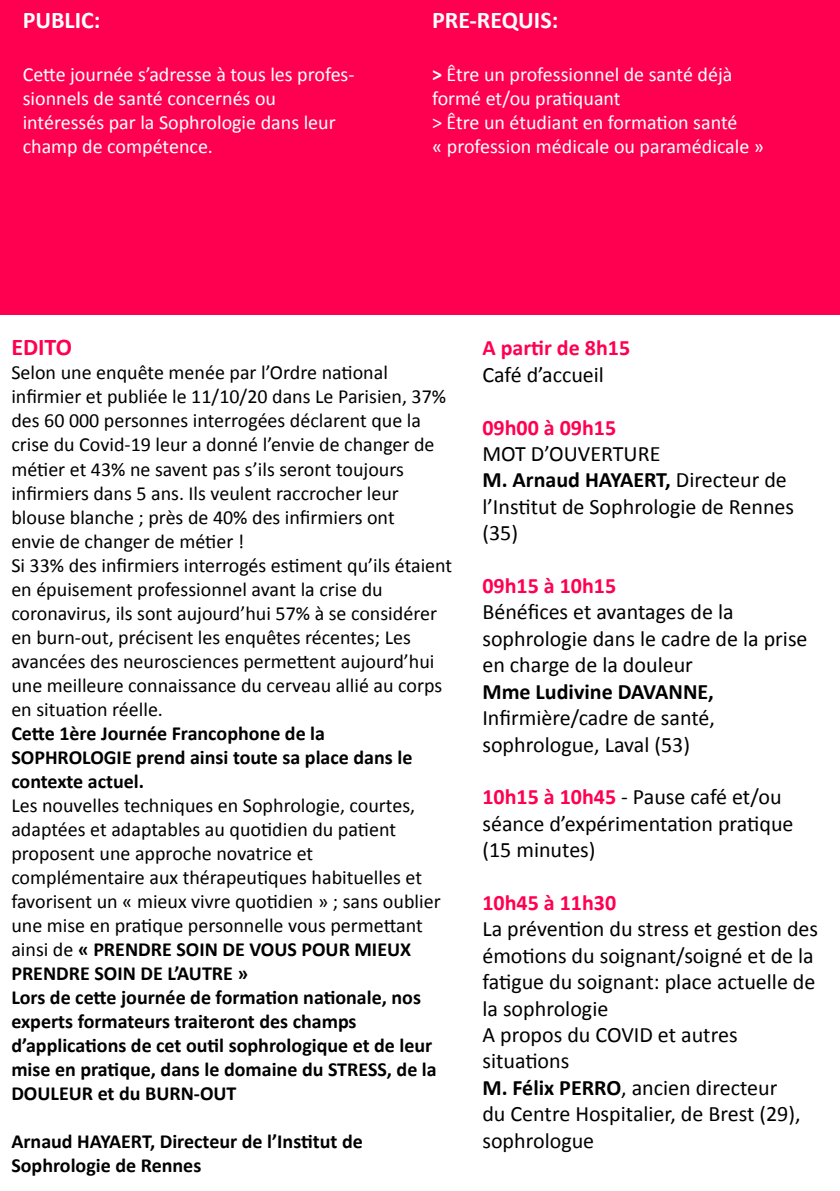
<style>
.page{position:relative;width:840px;height:1191px;background:#fff}
.page>*{position:absolute;margin:0;border:0;box-sizing:border-box;transform-origin:0 0}
.t1{font:700 24px "Calibri";color:#fff}
.t2{font:700 24px "Calibri";color:#ff0050}
.t3{font:22px/26.4px "Calibri";color:#000}
.t4{font:700 22px "Calibri";color:#ff0050}
.t5{font:700 22px "Calibri";color:#000}
.t6{font:20px/24px "Calibri";color:#000}
.t7{font:20px/24px "Calibri";color:#fff}
.t8{font:700 20px/24px "Calibri";color:#000}
.s1{font-weight:700}
.s2{font-weight:700;color:#ff0050}
</style>
<div class="page">
<div style="left:0;top:0;width:839px;height:315px;background:#ff0050"></div>
<p class="t1" style="left:23px;top:5px;width:79px">PUBLIC:</p>
<p class="t7" style="left:23px;top:62px;width:333px">Cette journée s’adresse à tous les profes&shy;sionnels de santé concernés ou intéressés par la Sophrologie dans leur champ de compétence.</p>
<p class="t1" style="left:432px;top:5px;width:128px">PRE-REQUIS:</p>
<p class="t7" style="left:432px;top:62px;width:333px"><span class="s1">&gt;</span> Être un professionnel de santé déjà formé et/ou pratiquant<br>&gt; Être un étudiant en formation santé<br>« profession médicale ou paramédicale »</p>
<p class="t2" style="left:11px;top:332px;width:62px">EDITO</p>
<p class="t6" style="left:11px;top:361px;width:442px">Selon une enquête menée par l’Ordre national infirmier et publiée le 11/10/20 dans Le Parisien, 37% des 60 000 personnes interrogées déclarent que la crise du Covid-19 leur a donné l’envie de changer de métier et 43% ne savent pas s’ils seront toujours infirmiers dans 5 ans. Ils veulent raccrocher leur blouse blanche ; près de 40% des infirmiers ont<br>envie de changer de métier !<br>Si 33% des infirmiers interrogés estiment qu’ils étaient en épuisement professionnel avant la crise du coronavirus, ils sont aujourd’hui 57% à se considérer en burn-out, précisent les enquêtes récentes; Les avancées des neurosciences permettent aujourd’hui une meilleure connaissance du cerveau allié au corps en situation réelle.</p>
<p class="t8" style="left:11px;top:721px;width:402px">Cette 1ère Journée Francophone de la<br>SOPHROLOGIE prend ainsi toute sa place dans le contexte actuel.</p>
<p class="t6" style="left:11px;top:793px;width:430px">Les nouvelles techniques en Sophrologie, courtes, adaptées et adaptables au quotidien du patient proposent une approche novatrice et complémentaire aux thérapeutiques habituelles et favorisent un « mieux vivre quotidien » ; sans oublier une mise en pratique personnelle vous permettant ainsi de <span class="s1">« PRENDRE SOIN DE VOUS POUR MIEUX PRENDRE SOIN DE L’AUTRE »<br>Lors de cette journée de formation nationale, nos experts formateurs traiteront des champs d’applications de cet outil sophrologique et de leur mise en pratique, dans le domaine du STRESS, de la DOULEUR et du BURN-OUT</span></p>
<p class="t8" style="left:11px;top:1129px;width:353px">Arnaud HAYAERT, Directeur de l’Institut de<br>Sophrologie de Rennes</p>
<p class="t4" style="left:482px;top:334px;width:149px">A partir de 8h15</p>
<p class="t3" style="left:482px;top:361px;width:123px">Café d’accueil</p>
<p class="t4" style="left:482px;top:413px;width:135px">09h00 à 09h15</p>
<p class="t3" style="left:482px;top:440px;width:313px">MOT D’OUVERTURE<br><span class="s1">M. Arnaud HAYAERT,</span> Directeur de l’Institut de Sophrologie de Rennes (35)</p>
<p class="t4" style="left:482px;top:571px;width:135px">09h15 à 10h15</p>
<p class="t3" style="left:482px;top:599px;width:326px">Bénéfices et avantages de la sophrologie dans le cadre de la prise en charge de la douleur</p>
<p class="t5" style="left:482px;top:677px;width:233px">Mme Ludivine DAVANNE,</p>
<p class="t3" style="left:482px;top:704px;width:234px">Infirmière/cadre de santé, sophrologue, Laval (53)</p>
<p class="t3" style="left:482px;top:784px;width:312px"><span class="s2">10h15 à 10h45</span> - Pause café et/ou séance d’expérimentation pratique (15 minutes)</p>
<p class="t4" style="left:482px;top:888px;width:135px">10h45 à 11h30</p>
<p class="t3" style="left:482px;top:916px;width:337px">La prévention du stress et gestion des émotions du soignant/soigné et de la fatigue du soignant: place actuelle de la sophrologie<br>A propos du COVID et autres situations<br><span class="s1">M. Félix PERRO</span>, ancien directeur<br>du Centre Hospitalier, de Brest (29), sophrologue</p>
</div>
